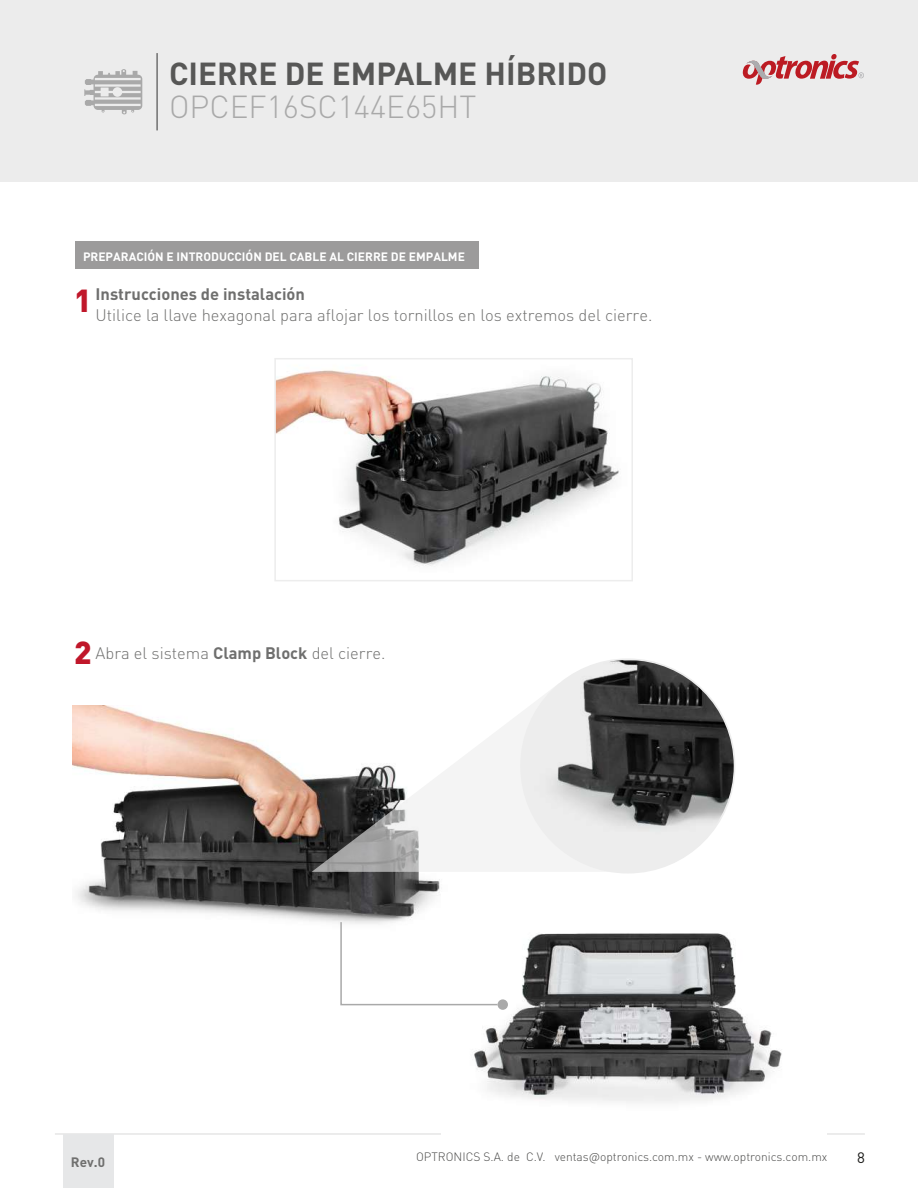
<style>
.page{position:relative;width:918px;height:1188px;background:#fff}
.page>*{position:absolute;margin:0;border:0;box-sizing:border-box;transform-origin:0 0}
.t1{font:700 31.5px "DIN Pro";color:#575756}
.t2{font:300 31.5px "DIN Pro";color:#a9a9a9}
.t3{font:900 31.5px "DIN Pro";color:#c0172a}
.t4{font:300 16.5px "DIN Pro";color:#6f6f6e}
.t5{font:700 16.5px "DIN Pro";color:#6f6f6e}
.t6{font:15px "DIN Pro";color:#1d1d1b}
.t7{font:700 13.5px "DIN Pro";color:#6f6f6e}
.t8{font:300 12px "DIN Pro";color:#4a4a49}
.t9{font:700 12px "DIN Pro";color:#fff}
.s1{font-weight:900;font-size:31.5px;color:#c0172a}
.s2{font-weight:700}
</style>
<div class="page">
<div style="left:0;top:0;width:918px;height:182px;background:#ececec"></div>
<hr style="left:55px;top:1134px;width:810px;height:1px;background:#d9d9d9">
<svg style="left:742px;top:54px;width:122px;height:31px"></svg>
<div style="left:63px;top:1134px;width:50px;height:53px;background:#e6e7e8"></div>
<hr style="left:156px;top:53px;width:2px;height:77px;background:#666565">
<svg style="left:84px;top:69px;width:58px;height:45px"></svg>
<div style="left:75px;top:242px;width:404px;height:27px;background:#9c9b9b"></div>
<img style="left:277px;top:370px;width:342px;height:196px">
<img style="left:73px;top:706px;width:367px;height:217px">
<img style="left:442px;top:933px;width:385px;height:202px">
<svg style="left:312px;top:706px;width:210px;height:166px"></svg>
<img style="left:522px;top:660px;width:212px;height:212px">
<div style="left:274px;top:358px;width:359px;height:223px;border:2px solid #ededed"></div>
<div style="left:498px;top:999px;width:10px;height:11px;background:#a9a9a9;border-radius:50%"></div>
<svg style="left:340px;top:921px;width:159px;height:85px"></svg>
<h1 class="t1" style="left:169px;top:53px;width:440px">CIERRE DE EMPALME HÍBRIDO</h1>
<h1 class="t2" style="left:169px;top:85px;width:309px">OPCEF16SC144E65HT</h1>
<p class="t9" style="left:83px;top:248px;width:383px">PREPARACIÓN E INTRODUCCIÓN DEL CABLE AL CIERRE DE EMPALME</p>
<h1 class="t3" style="left:74px;top:279px;width:19px">1</h1>
<p class="t5" style="left:96px;top:283px;width:211px">Instrucciones de instalación</p>
<p class="t4" style="left:96px;top:304px;width:558px">Utilice la llave hexagonal para aflojar los tornillos en los extremos del cierre.</p>
<p class="t4" style="left:74px;top:642px;width:313px"><span class="s1">2</span> Abra el sistema <span class="s2">Clamp Block</span> del cierre.</p>
<p class="t7" style="left:71px;top:1153px;width:36px">Rev.0</p>
<p class="t8" style="left:416px;top:1149px;width:413px">OPTRONICS S.A. de C.V. ventas@optronics.com.mx - www.optronics.com.mx</p>
<p class="t6" style="left:857px;top:1148px;width:9px">8</p>
</div>
